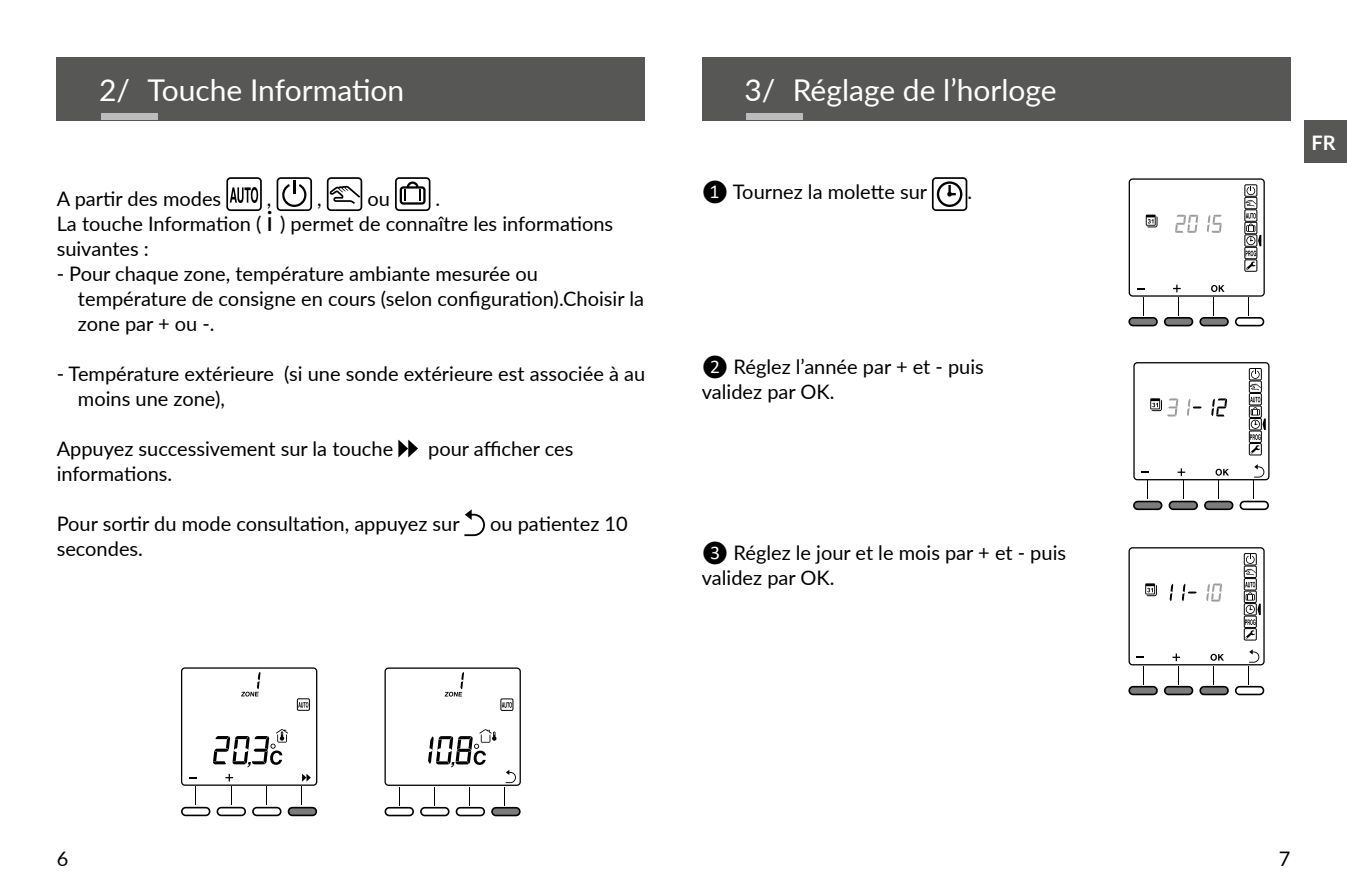
<style>
.page{position:relative;width:1347px;height:886px;background:#fff}
.page>*{position:absolute;margin:0;border:0;box-sizing:border-box;transform-origin:0 0}
.t1{font:30px "Lato";color:#fff}
.t2{font:20px/25px "Lato";color:#000}
.t3{font:700 20px "Lato";color:#fff}
.s1{font-size:27.5px}
.s2{font-family:"Calibri"}
</style>
<div class="page">
<div style="left:1304px;top:120px;width:42px;height:43px;background:#575756"></div>
<svg style="left:230px;top:187px;width:21px;height:16px"></svg>
<svg style="left:251px;top:187px;width:7px;height:16px"></svg>
<div style="left:226px;top:177px;width:36px;height:34px;border:2px solid #000;border-radius:3px"></div>
<svg style="left:282px;top:180px;width:24px;height:27px"></svg>
<div style="left:276px;top:177px;width:36px;height:34px;border:2px solid #000;border-radius:3px"></div>
<svg style="left:330px;top:186px;width:29px;height:18px"></svg>
<div style="left:327px;top:177px;width:35px;height:34px;border:2px solid #000;border-radius:3px"></div>
<svg style="left:400px;top:181px;width:25px;height:24px"></svg>
<div style="left:395px;top:177px;width:35px;height:34px;border:2px solid #000;border-radius:3px"></div>
<svg style="left:398px;top:439px;width:20px;height:18px"></svg>
<svg style="left:464px;top:509px;width:21px;height:27px"></svg>
<svg style="left:299px;top:702px;width:9px;height:6px"></svg>
<div style="left:297px;top:698px;width:13px;height:12px;border:1px solid #000"></div>
<svg style="left:213px;top:729px;width:75px;height:38px"></svg>
<svg style="left:241px;top:672px;width:19px;height:24px"></svg>
<div style="left:181px;top:667px;width:136px;height:119px;border:1px solid #000;border-radius:3px"></div>
<div style="left:288px;top:807px;width:29px;height:9px;background:#7c7b7b;border:2px solid #000;border-radius:4px"></div>
<div style="left:252px;top:807px;width:29px;height:9px;background:#fff;border:2px solid #000;border-radius:4px"></div>
<div style="left:216px;top:807px;width:30px;height:9px;background:#fff;border:2px solid #000;border-radius:4px"></div>
<div style="left:181px;top:807px;width:29px;height:9px;background:#fff;border:2px solid #000;border-radius:4px"></div>
<svg style="left:195px;top:786px;width:1px;height:19px"></svg>
<svg style="left:225px;top:774px;width:8px;height:31px"></svg>
<svg style="left:266px;top:786px;width:1px;height:19px"></svg>
<svg style="left:301px;top:774px;width:10px;height:31px"></svg>
<svg style="left:502px;top:702px;width:9px;height:6px"></svg>
<div style="left:500px;top:698px;width:13px;height:13px;border:1px solid #000"></div>
<svg style="left:428px;top:729px;width:68px;height:38px"></svg>
<svg style="left:444px;top:672px;width:20px;height:24px"></svg>
<div style="left:384px;top:667px;width:137px;height:119px;border:1px solid #000;border-radius:3px"></div>
<div style="left:491px;top:807px;width:29px;height:9px;background:#7c7b7b;border:2px solid #000;border-radius:4px"></div>
<div style="left:455px;top:807px;width:30px;height:9px;background:#fff;border:2px solid #000;border-radius:4px"></div>
<div style="left:420px;top:807px;width:29px;height:9px;background:#fff;border:2px solid #000;border-radius:4px"></div>
<div style="left:384px;top:807px;width:30px;height:9px;background:#fff;border:2px solid #000;border-radius:4px"></div>
<svg style="left:399px;top:787px;width:1px;height:18px"></svg>
<svg style="left:434px;top:787px;width:1px;height:18px"></svg>
<svg style="left:469px;top:787px;width:1px;height:18px"></svg>
<svg style="left:504px;top:770px;width:12px;height:35px"></svg>
<svg style="left:936px;top:181px;width:26px;height:26px"></svg>
<div style="left:932px;top:177px;width:35px;height:34px;border:2px solid #000;border-radius:3px"></div>
<svg style="left:1246px;top:186px;width:9px;height:21px"></svg>
<div style="left:1244px;top:247px;width:13px;height:12px;border:1px solid #000"></div>
<div style="left:1244px;top:259px;width:13px;height:13px;border:1px solid #000"></div>
<div style="left:1244px;top:234px;width:13px;height:13px;border:1px solid #000"></div>
<div style="left:1244px;top:222px;width:13px;height:12px;border:1px solid #000"></div>
<div style="left:1244px;top:209px;width:13px;height:13px;border:1px solid #000"></div>
<div style="left:1244px;top:197px;width:13px;height:12px;border:1px solid #000"></div>
<div style="left:1244px;top:184px;width:13px;height:13px;border:1px solid #000"></div>
<svg style="left:1145px;top:215px;width:12px;height:12px"></svg>
<svg style="left:1175px;top:215px;width:23px;height:18px"></svg>
<svg style="left:1207px;top:215px;width:14px;height:18px"></svg>
<svg style="left:1245px;top:213px;width:16px;height:57px"></svg>
<div style="left:1128px;top:178px;width:136px;height:119px;border:1px solid #000;border-radius:3px"></div>
<div style="left:1234px;top:317px;width:30px;height:9px;background:#fff;border:2px solid #000;border-radius:4px"></div>
<div style="left:1199px;top:317px;width:29px;height:9px;background:#7c7b7b;border:2px solid #000;border-radius:4px"></div>
<div style="left:1163px;top:317px;width:30px;height:9px;background:#7c7b7b;border:2px solid #000;border-radius:4px"></div>
<div style="left:1128px;top:317px;width:29px;height:9px;background:#7c7b7b;border:2px solid #000;border-radius:4px"></div>
<svg style="left:1173px;top:285px;width:7px;height:31px"></svg>
<svg style="left:1212px;top:285px;width:12px;height:31px"></svg>
<svg style="left:1248px;top:297px;width:1px;height:19px"></svg>
<svg style="left:1245px;top:555px;width:10px;height:20px"></svg>
<div style="left:1243px;top:616px;width:13px;height:12px;border:1px solid #000"></div>
<div style="left:1243px;top:628px;width:13px;height:12px;border:1px solid #000"></div>
<div style="left:1243px;top:603px;width:13px;height:12px;border:1px solid #000"></div>
<div style="left:1243px;top:591px;width:13px;height:12px;border:1px solid #000"></div>
<div style="left:1243px;top:578px;width:13px;height:12px;border:1px solid #000"></div>
<div style="left:1243px;top:566px;width:13px;height:12px;border:1px solid #000"></div>
<div style="left:1243px;top:553px;width:13px;height:12px;border:1px solid #000"></div>
<svg style="left:1145px;top:583px;width:11px;height:13px"></svg>
<svg style="left:1169px;top:584px;width:4px;height:17px"></svg>
<svg style="left:1181px;top:584px;width:15px;height:17px"></svg>
<svg style="left:1206px;top:583px;width:16px;height:18px"></svg>
<svg style="left:1245px;top:582px;width:15px;height:57px"></svg>
<div style="left:1128px;top:547px;width:136px;height:118px;border:1px solid #000;border-radius:3px"></div>
<div style="left:1234px;top:686px;width:30px;height:9px;background:#fff;border:2px solid #000;border-radius:4px"></div>
<div style="left:1199px;top:686px;width:29px;height:9px;background:#7c7b7b;border:2px solid #000;border-radius:4px"></div>
<div style="left:1163px;top:686px;width:30px;height:9px;background:#7c7b7b;border:2px solid #000;border-radius:4px"></div>
<div style="left:1128px;top:686px;width:29px;height:9px;background:#7c7b7b;border:2px solid #000;border-radius:4px"></div>
<svg style="left:1172px;top:653px;width:8px;height:31px"></svg>
<svg style="left:1211px;top:654px;width:12px;height:30px"></svg>
<svg style="left:1248px;top:649px;width:11px;height:35px"></svg>
<svg style="left:1250px;top:370px;width:10px;height:20px"></svg>
<div style="left:1249px;top:431px;width:12px;height:12px;border:1px solid #000"></div>
<div style="left:1249px;top:443px;width:12px;height:12px;border:1px solid #000"></div>
<div style="left:1249px;top:418px;width:12px;height:12px;border:1px solid #000"></div>
<div style="left:1249px;top:406px;width:12px;height:12px;border:1px solid #000"></div>
<div style="left:1249px;top:393px;width:12px;height:12px;border:1px solid #000"></div>
<div style="left:1249px;top:381px;width:12px;height:12px;border:1px solid #000"></div>
<div style="left:1249px;top:368px;width:12px;height:12px;border:1px solid #000"></div>
<svg style="left:1141px;top:471px;width:8px;height:2px"></svg>
<svg style="left:1150px;top:398px;width:28px;height:18px"></svg>
<svg style="left:1187px;top:399px;width:14px;height:17px"></svg>
<svg style="left:1211px;top:398px;width:16px;height:18px"></svg>
<svg style="left:1250px;top:397px;width:15px;height:57px"></svg>
<div style="left:1133px;top:362px;width:136px;height:118px;border:1px solid #000;border-radius:3px"></div>
<div style="left:1239px;top:501px;width:29px;height:9px;background:#fff;border:2px solid #000;border-radius:4px"></div>
<div style="left:1204px;top:501px;width:29px;height:9px;background:#7c7b7b;border:2px solid #000;border-radius:4px"></div>
<div style="left:1168px;top:501px;width:29px;height:9px;background:#7c7b7b;border:2px solid #000;border-radius:4px"></div>
<div style="left:1133px;top:501px;width:29px;height:9px;background:#7c7b7b;border:2px solid #000;border-radius:4px"></div>
<svg style="left:1147px;top:480px;width:1px;height:19px"></svg>
<svg style="left:1177px;top:468px;width:8px;height:31px"></svg>
<svg style="left:1216px;top:469px;width:13px;height:30px"></svg>
<svg style="left:1252px;top:464px;width:12px;height:35px"></svg>
<div style="left:57px;top:57px;width:588px;height:63px;background:#575756"></div>
<div style="left:702px;top:57px;width:588px;height:63px;background:#575756"></div>
<div style="left:101px;top:114px;width:57px;height:6px;background:#bcbcbc"></div>
<div style="left:746px;top:114px;width:57px;height:6px;background:#bcbcbc"></div>
<h1 class="t1" style="left:99px;top:68px;width:306px">2/ Touche Information</h1>
<h1 class="t1" style="left:744px;top:68px;width:314px">3/ Réglage de l’horloge</h1>
<p class="t2" style="left:57px;top:185px;width:166px">A partir des modes</p>
<p class="t2" style="left:367px;top:185px;width:24px">ou</p>
<p class="t2" style="left:57px;top:185px;width:558px;text-indent:379px">.<br>La touche Information ( <span class="s1">i</span> ) permet de connaître les informations suivantes :</p>
<p class="t2" style="left:78px;top:260px;width:567px;text-indent:-21px">- Pour chaque zone, température ambiante mesurée ou température de consigne en cours (selon configuration).Choisir la zone par + ou -.</p>
<p class="t2" style="left:78px;top:360px;width:568px;text-indent:-21px">- Température extérieure (si une sonde extérieure est associée à au moins une zone),</p>
<p class="t2" style="left:57px;top:435px;width:338px">Appuyez successivement sur la touche</p>
<p class="t2" style="left:428px;top:435px;width:147px">pour afficher ces</p>
<p class="t2" style="left:57px;top:460px;width:117px">informations.</p>
<p class="t2" style="left:57px;top:510px;width:404px">Pour sortir du mode consultation, appuyez sur</p>
<p class="t2" style="left:490px;top:510px;width:139px">ou patientez 10</p>
<p class="t2" style="left:57px;top:535px;width:88px">secondes.</p>
<p class="t2" style="left:267px;top:185px;width:6px">,</p>
<p class="t2" style="left:317px;top:185px;width:6px">,</p>
<p class="t2" style="left:702px;top:178px;width:227px"><span class="s2">❶</span> Tournez la molette sur</p>
<p class="t2" style="left:967px;top:178px;width:6px">.</p>
<p class="t2" style="left:702px;top:353px;width:283px"><span class="s2">❷</span> Réglez l’année par + et - puis validez par OK.</p>
<p class="t2" style="left:702px;top:539px;width:366px"><span class="s2">❸</span> Réglez le jour et le mois par + et - puis validez par OK.</p>
<p class="t3" style="left:1311px;top:128px;width:26px">FR</p>
<p class="t2" style="left:57px;top:845px;width:13px">6</p>
<p class="t2" style="left:1278px;top:845px;width:13px">7</p>
</div>
